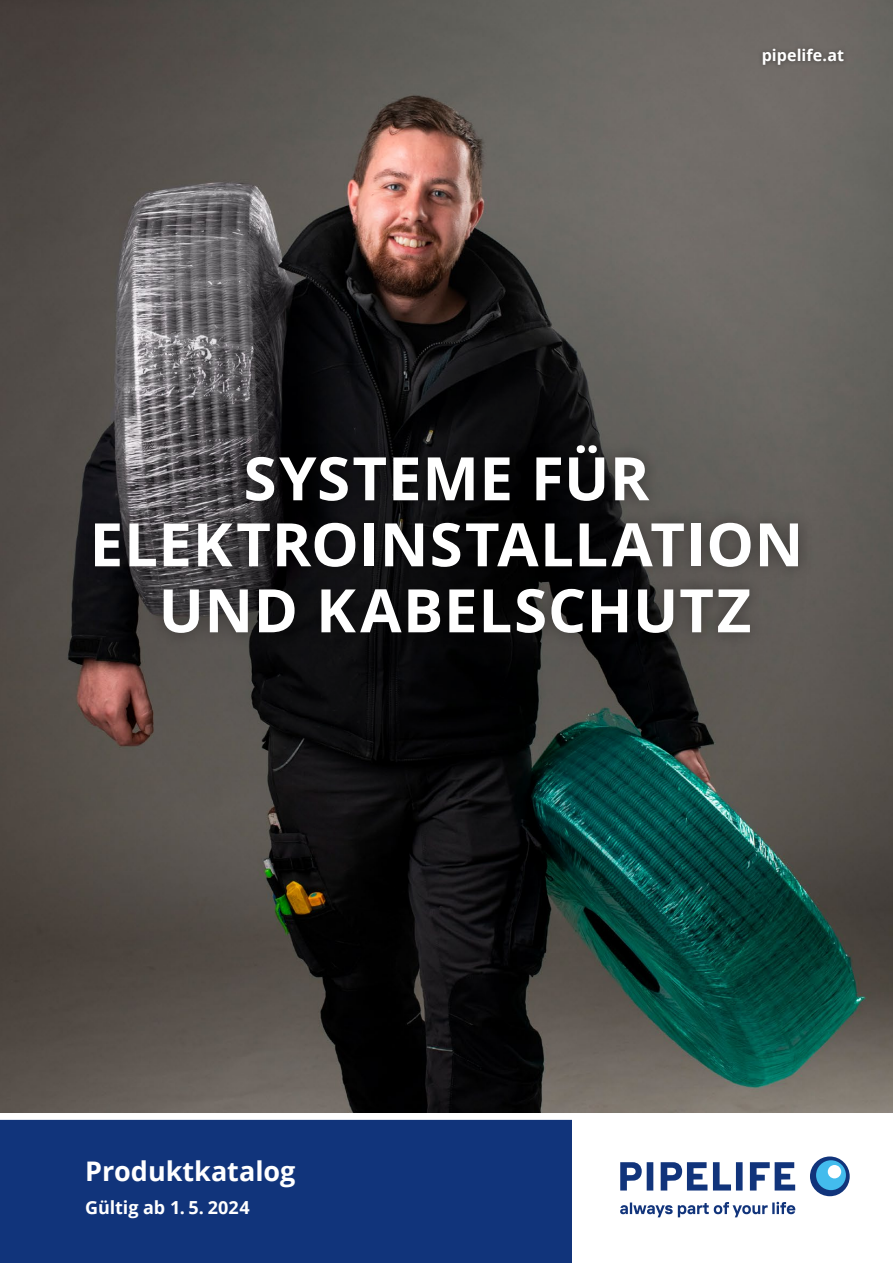
<style>
.page{position:relative;width:893px;height:1263px;background:#fff}
.page>*{position:absolute;margin:0;border:0;box-sizing:border-box;transform-origin:0 0}
.t1{font:700 60px/66px "Open Sans";letter-spacing:.015em;color:#fff;text-align:center}
.t2{font:700 27px "Open Sans";color:#fff}
.t3{font:700 18px "Open Sans";letter-spacing:-.005em;color:#fff}
.t4{font:700 16.05px "Open Sans";color:#fff}
</style>
<div class="page">
<div style="left:0;top:1119px;width:571px;height:144px;background:#11347b"></div>
<img style="left:0;top:0;width:893px;height:1113px">
<svg style="left:85px;top:195px;width:723px;height:723px;background:#313332"></svg>
<div style="left:80px;top:431px;width:733px;height:217px;background:#000;opacity:.4"></div>
<div style="left:758px;top:44px;width:91px;height:26px;background:#000;opacity:.4"></div>
<svg style="left:620px;top:1156px;width:230px;height:61px"></svg>
<div style="left:816px;top:1160px;width:30px;height:30px;background:#43bced;border-radius:50%"></div>
<div style="left:828px;top:1165px;width:13px;height:13px;background:#fff;border-radius:50%"></div>
<p class="t4" style="left:762px;top:44px;width:84px">pipelife.at</p>
<p class="t1" style="left:90px;top:444px;width:715px">SYSTEME FÜR<br>ELEKTROINSTALLATION<br>UND KABELSCHUTZ</p>
<p class="t2" style="left:85px;top:1152px;width:212px">Produktkatalog</p>
<p class="t3" style="left:85px;top:1195px;width:166px">Gültig ab 1. 5. 2024</p>
</div>
